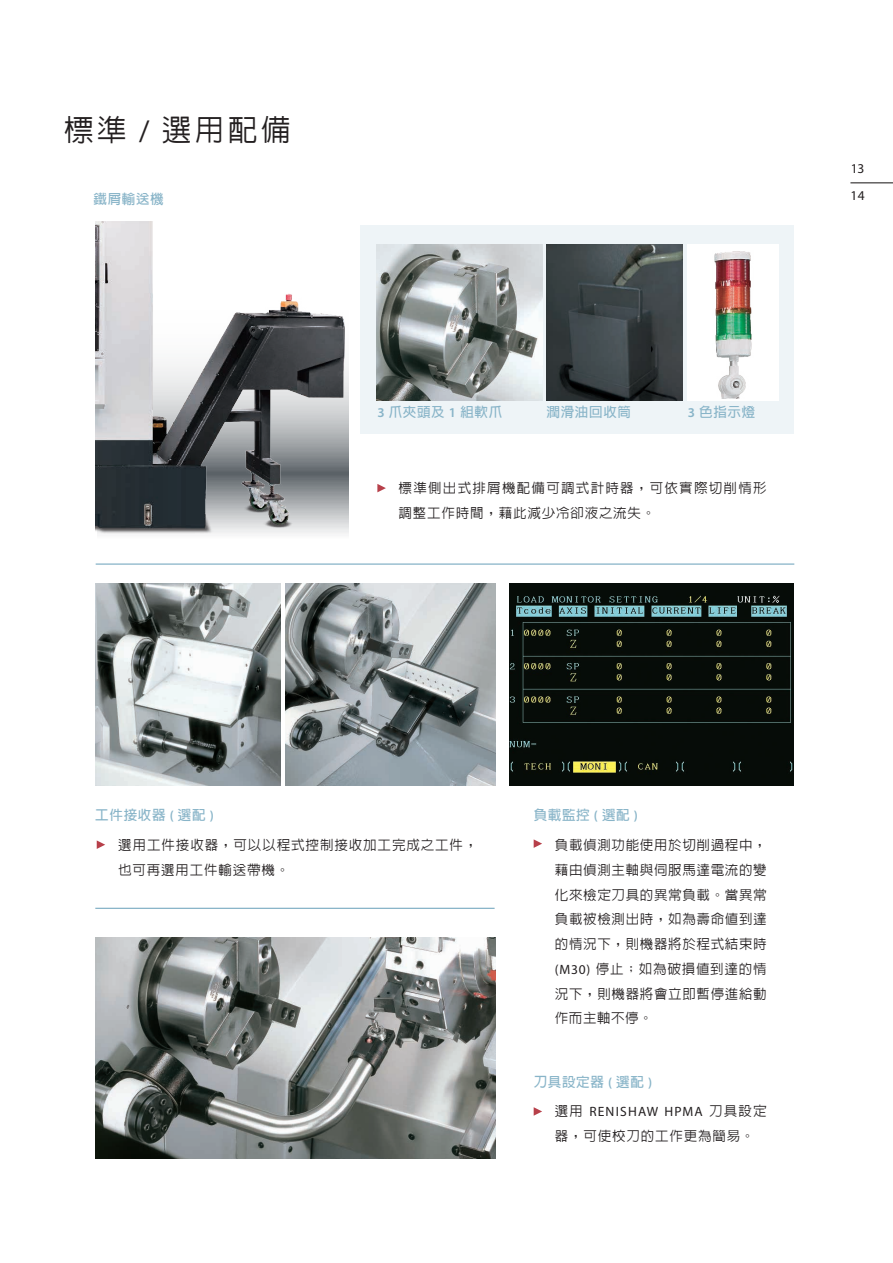
<style>
.page{position:relative;width:893px;height:1263px;background:#fff}
.page>*{position:absolute;margin:0;border:0;box-sizing:border-box;transform-origin:0 0}
.t1{font:500 30px "Lin Gothic";letter-spacing:.1em;color:#231f20}
.t2{font:500 13.5px/24.8px "Lin Gothic";letter-spacing:.06em;color:#231f20;text-align:justify}
.t3{font:700 13.5px "Lin Gothic";letter-spacing:.05em;color:#88b4c8}
.t4{font:500 13.5px/24.8px "Lin Gothic";letter-spacing:.095em;color:#231f20}
.t5{font:13.5px/26.8px "Myriad Pro";letter-spacing:.09em;color:#231f20}
.s1{font-family:"Myriad Pro";font-weight:400}
.s2{font-family:"Myriad Pro";font-weight:600}
.s3{font-family:"Lin Gothic";font-weight:500}
</style>
<div class="page">
<div style="left:361px;top:225px;width:433px;height:209px;background:#eef4f7"></div>
<svg style="left:346px;top:364px;width:3px;height:170px"></svg>
<hr style="left:850px;top:182px;width:43px;height:1px;background:#231f20">
<img style="left:95px;top:938px;width:400px;height:221px">
<img style="left:376px;top:244px;width:167px;height:156px">
<img style="left:547px;top:244px;width:136px;height:156px">
<div style="left:687px;top:244px;width:92px;height:156px;background:#fff"></div>
<img style="left:714px;top:251px;width:38px;height:147px">
<svg style="left:534px;top:1107px;width:8px;height:9px"></svg>
<svg style="left:534px;top:839px;width:8px;height:9px"></svg>
<svg style="left:377px;top:484px;width:9px;height:8px"></svg>
<svg style="left:97px;top:840px;width:8px;height:9px"></svg>
<img style="left:510px;top:584px;width:284px;height:201px">
<img style="left:95px;top:583px;width:185px;height:202px">
<img style="left:285px;top:583px;width:210px;height:202px">
<img style="left:96px;top:221px;width:250px;height:313px">
<hr style="left:96px;top:563px;width:698px;height:2px;background:#88b4c8">
<hr style="left:95px;top:908px;width:400px;height:1px;background:#88b4c8">
<h1 class="t1" style="left:64px;top:114px;width:229px">標準 <span class="s1">/</span> 選用配備</h1>
<p class="t3" style="left:94px;top:192px;width:72px">鐵屑輸送機</p>
<p class="t3" style="left:377px;top:405px;width:126px"><span class="s2">3</span> 爪夾頭及 <span class="s2">1</span> 組軟爪</p>
<p class="t3" style="left:547px;top:405px;width:86px">潤滑油回收筒</p>
<p class="t3" style="left:688px;top:405px;width:69px"><span class="s2">3</span> 色指示燈</p>
<p class="t4" style="left:399px;top:476px;width:369px">標準側出式排屑機配備可調式計時器，可依實際切削情形調整工作時間，藉此減少冷卻液之流失。</p>
<p class="t5" style="left:850px;top:155px;width:16px">13<br>14</p>
<p class="t3" style="left:95px;top:808px;width:120px">工件接收器 <span class="s2">(</span> 選配 <span class="s2">)</span></p>
<p class="t2" style="left:118px;top:832px;width:361px">選用工件接收器，可以以程式控制接收加工完成之工件，也可再選用工件輸送帶機。</p>
<p class="t3" style="left:534px;top:808px;width:106px">負載監控 <span class="s2">(</span> 選配 <span class="s2">)</span></p>
<p class="t2" style="left:555px;top:832px;width:213px">負載偵測功能使用於切削過程中，藉由偵測主軸與伺服馬達電流的變化來檢定刀具的異常負載。當異常負載被檢測出時，如為壽命值到達的情況下，則機器將於程式結束時<span class="s1">(M30)</span> 停止；如為破損值到達的情況下，則機器將會立即暫停進給動作而主軸不停。</p>
<p class="t3" style="left:534px;top:1074px;width:120px">刀具設定器 <span class="s2">(</span> 選配 <span class="s2">)</span></p>
<p class="t5" style="left:555px;top:1098px;width:213px"><span class="s3">選用</span> RENISHAW HPMA <span class="s3">刀具設定</span></p>
<p class="t2" style="left:555px;top:1124px;width:201px">器，可使校刀的工作更為簡易。</p>
</div>
